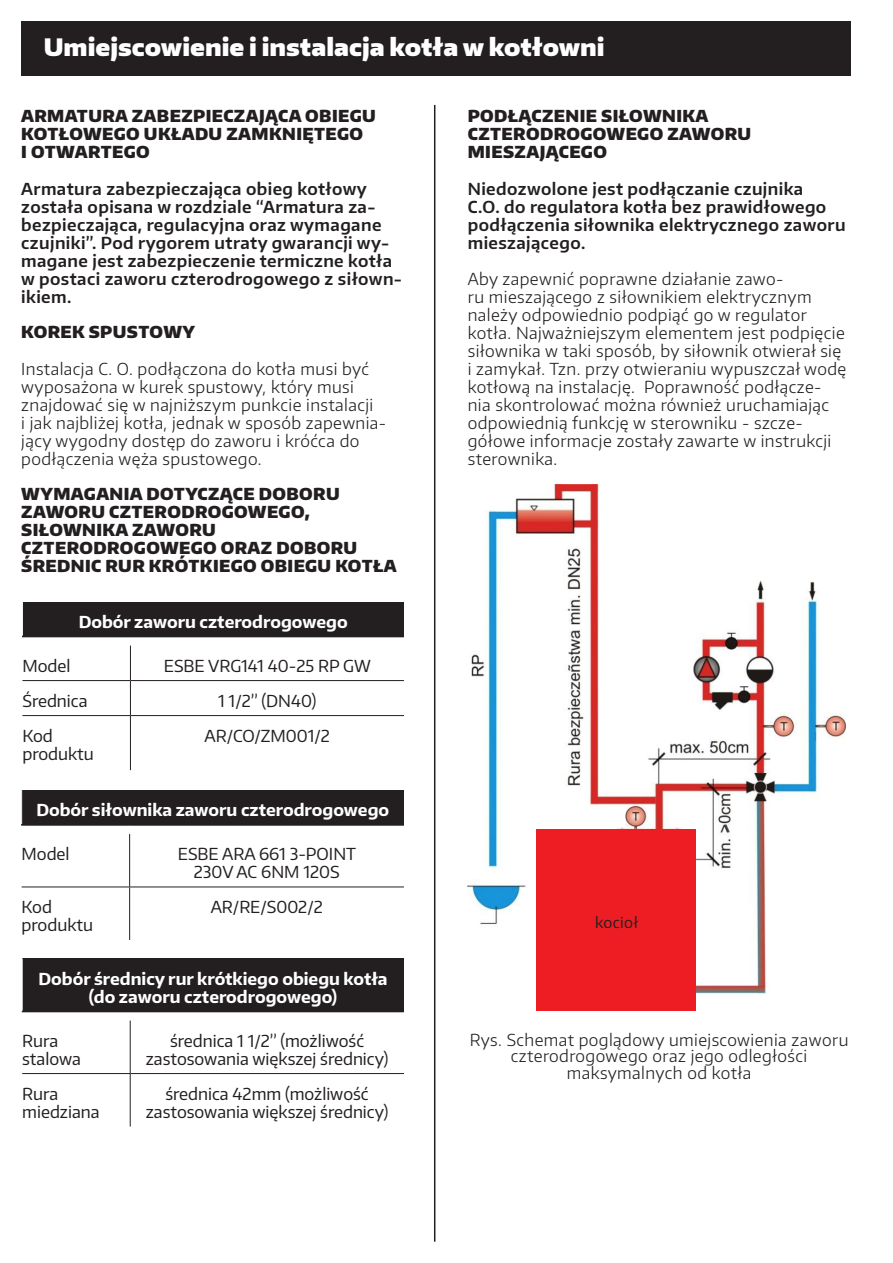
<style>
.page{position:relative;width:893px;height:1263px;background:#fff}
.page>*{position:absolute;margin:0;border:0;box-sizing:border-box;transform-origin:0 0}
.t1{font:900 24px "Encode Sans";color:#fff}
.t2{font:300 16.5px/18px "Encode Sans";letter-spacing:.025em;color:#231f20}
.t3{font:600 16.5px/18px "Encode Sans";letter-spacing:.025em;color:#231f20}
.t4{font:16.5px/18px "Encode Sans";color:#231f20}
.t5{font:900 16.5px/18px "Encode Sans";letter-spacing:.025em;color:#231f20}
.t6{font:700 16.5px/18px "Encode Sans";color:#fff;text-align:center}
.t7{font:15px "Encode Sans";letter-spacing:.025em;color:#231f20}
</style>
<div class="page">
<div style="left:22px;top:602px;width:382px;height:34px;background:#231f20"></div>
<hr style="left:22px;top:602px;width:1px;height:34px;background:#fff">
<hr style="left:130px;top:645px;width:1px;height:35px;background:#231f20">
<hr style="left:22px;top:680px;width:108px;height:1px;background:#231f20">
<hr style="left:130px;top:680px;width:274px;height:1px;background:#231f20">
<hr style="left:130px;top:681px;width:1px;height:34px;background:#231f20">
<hr style="left:22px;top:715px;width:108px;height:1px;background:#231f20">
<hr style="left:130px;top:715px;width:274px;height:1px;background:#231f20">
<hr style="left:130px;top:716px;width:1px;height:54px;background:#231f20">
<hr style="left:22px;top:636px;width:108px;height:1px;background:#231f20">
<hr style="left:130px;top:636px;width:274px;height:1px;background:#231f20">
<div style="left:22px;top:790px;width:382px;height:35px;background:#231f20"></div>
<hr style="left:129px;top:834px;width:1px;height:52px;background:#231f20">
<hr style="left:22px;top:886px;width:108px;height:1px;background:#231f20">
<hr style="left:130px;top:886px;width:274px;height:1px;background:#231f20">
<hr style="left:129px;top:887px;width:1px;height:53px;background:#231f20">
<hr style="left:21px;top:824px;width:109px;height:2px;background:#231f20">
<hr style="left:130px;top:824px;width:274px;height:2px;background:#231f20">
<div style="left:22px;top:958px;width:382px;height:53px;background:#231f20"></div>
<hr style="left:22px;top:958px;width:1px;height:53px;background:#fff">
<hr style="left:130px;top:1020px;width:1px;height:53px;background:#231f20">
<hr style="left:22px;top:1073px;width:108px;height:1px;background:#231f20">
<hr style="left:130px;top:1073px;width:274px;height:1px;background:#231f20">
<hr style="left:130px;top:1074px;width:1px;height:52px;background:#231f20">
<hr style="left:22px;top:1011px;width:108px;height:1px;background:#231f20">
<hr style="left:130px;top:1011px;width:274px;height:1px;background:#231f20">
<div style="left:21px;top:21px;width:829px;height:54px;background:#231f20"></div>
<hr style="left:434px;top:105px;width:1px;height:1137px;background:#231f20">
<img style="left:468px;top:484px;width:378px;height:523px">
<div style="left:537px;top:829px;width:159px;height:182px;background:#ee1d23"></div>
<h1 class="t1" style="left:44px;top:31px;width:562px">Umiejscowienie i instalacja kotła w kotłowni</h1>
<p class="t5" style="left:21px;top:106px;width:356px">ARMATURA ZABEZPIECZAJĄCA OBIEGU<br>KOTŁOWEGO UKŁADU ZAMKNIĘTEGO<br>I OTWARTEGO</p>
<p class="t3" style="left:21px;top:180px;width:382px">Armatura zabezpieczająca obieg kotłowy została opisana w rozdziale “Armatura za&shy;bezpieczająca, regulacyjna oraz wymagane czujniki”. Pod rygorem utraty gwarancji wy&shy;magane jest zabezpieczenie termiczne kotła w postaci zaworu czterodrogowego z siłown&shy;ikiem.</p>
<p class="t5" style="left:21px;top:322px;width:175px">KOREK SPUSTOWY</p>
<p class="t2" style="left:21px;top:360px;width:366px">Instalacja C. O. podłączona do kotła musi być wyposażona w kurek spustowy, który musi znajdować się w najniższym punkcie instalacji<br>i jak najbliżej kotła, jednak w sposób zapewnia&shy;jący wygodny dostęp do zaworu i króćca do podłączenia węża spustowego.</p>
<p class="t5" style="left:21px;top:484px;width:377px">WYMAGANIA DOTYCZĄCE DOBORU<br>ZAWORU CZTERODROGOWEGO,<br>SIŁOWNIKA ZAWORU<br>CZTERODROGOWEGO ORAZ DOBORU<br>ŚREDNIC RUR KRÓTKIEGO OBIEGU KOTŁA</p>
<p class="t6" style="left:79px;top:612px;width:271px">Dobór zaworu czterodrogowego</p>
<p class="t4" style="left:22px;top:656px;width:50px">Model</p>
<p class="t4" style="left:164px;top:656px;width:208px">ESBE VRG141 40-25 RP GW</p>
<p class="t4" style="left:22px;top:691px;width:67px">Średnica</p>
<p class="t4" style="left:218px;top:691px;width:100px">1 1/2” (DN40)</p>
<p class="t4" style="left:22px;top:726px;width:73px">Kod produktu</p>
<p class="t4" style="left:204px;top:726px;width:127px">AR/CO/ZM001/2</p>
<p class="t6" style="left:36px;top:800px;width:354px">Dobór siłownika zaworu czterodrogowego</p>
<p class="t4" style="left:22px;top:844px;width:50px">Model</p>
<p class="t4" style="left:178px;top:844px;width:180px;text-align:center">ESBE ARA 661 3-POINT<br>230V AC 6NM 120S</p>
<p class="t4" style="left:22px;top:897px;width:73px">Kod produktu</p>
<p class="t4" style="left:211px;top:897px;width:114px">AR/RE/S002/2</p>
<p class="t6" style="left:39px;top:969px;width:351px">Dobór średnicy rur krótkiego obiegu kotła (do zaworu czterodrogowego)</p>
<p class="t4" style="left:22px;top:1031px;width:60px">Rura stalowa</p>
<p class="t4" style="left:146px;top:1031px;width:244px;text-align:center">średnica 1 1/2” (możliwość zastosowania większej średnicy)</p>
<p class="t4" style="left:22px;top:1084px;width:79px">Rura miedziana</p>
<p class="t4" style="left:146px;top:1084px;width:244px;text-align:center">średnica 42mm (możliwość zastosowania większej średnicy)</p>
<p class="t5" style="left:468px;top:106px;width:285px">PODŁĄCZENIE SIŁOWNIKA<br>CZTERODROGOWEGO ZAWORU<br>MIESZAJĄCEGO</p>
<p class="t3" style="left:468px;top:180px;width:379px">Niedozwolone jest podłączanie czujnika<br>C.O. do regulatora kotła bez prawidłowego podłączenia siłownika elektrycznego zaworu mieszającego.</p>
<p class="t2" style="left:468px;top:270px;width:380px">Aby zapewnić poprawne działanie zawo-<br>ru mieszającego z siłownikiem elektrycznym należy odpowiednio podpiąć go w regulator kotła. Najważniejszym elementem jest podpięcie siłownika w taki sposób, by siłownik otwierał się i zamykał. Tzn. przy otwieraniu wypuszczał wodę kotłową na instalację. Poprawność podłącze&shy;nia skontrolować można również uruchamiając odpowiednią funkcję w sterowniku - szcze&shy;gółowe informacje zostały zawarte w instrukcji sterownika.</p>
<p class="t7" style="left:595px;top:912px;width:45px">kocioł</p>
<p class="t2" style="left:470px;top:1030px;width:380px;line-height:16.5px;text-align:center">Rys. Schemat poglądowy umiejscowienia zaworu czterodrogowego oraz jego odległości maksymalnych od kotła</p>
</div>
